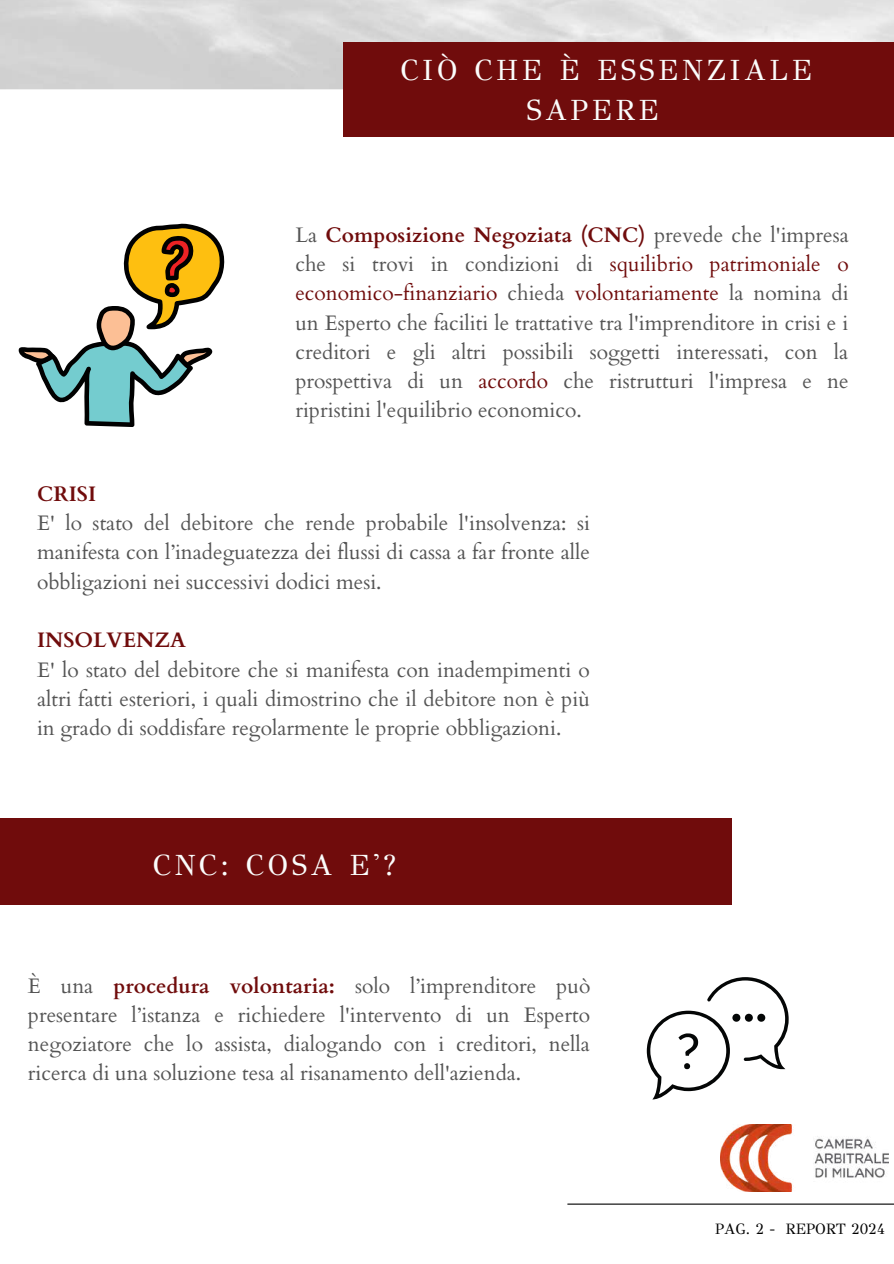
<style>
.page{position:relative;width:894px;height:1264px;background:#fff}
.page>*{position:absolute;margin:0;border:0;box-sizing:border-box;transform-origin:0 0}
.t1{font:29.25px/40.5px "GFS Didot";letter-spacing:.12em;color:#fbfdfc}
.t2{font:21px/29.2px "Cardo";color:#545454;text-align:justify}
.t3{font:700 21px "Cardo";color:#700c0c}
.t4{font:15px "GFS Didot";color:#000}
.s1{font-weight:700;color:#700c0c}
.s2{color:#700c0c}
</style>
<div class="page">
<hr style="left:567px;top:1203px;width:326px;height:1px;background:#000">
<img style="left:720px;top:1124px;width:168px;height:67px">
<div style="left:343px;top:42px;width:550px;height:95px;background:#700c0c"></div>
<svg style="left:18px;top:224px;width:207px;height:203px"></svg>
<div style="left:0;top:818px;width:731px;height:86px;background:#700c0c"></div>
<svg style="left:646px;top:977px;width:142px;height:122px"></svg>
<h1 class="t1" style="left:526px;top:50px;width:287px;text-indent:-126px">CIÒ CHE È ESSENZIALE<br>SAPERE</h1>
<p class="t2" style="left:295px;top:220px;width:554px">La <span class="s1">Composizione Negoziata (CNC)</span> prevede che l'impresa che si trovi in condizioni di <span class="s2">squilibrio patrimoniale o economico-finanziario</span> chieda <span class="s2">volontariamente</span> la nomina di un Esperto che faciliti le trattative tra l'imprenditore in crisi e i creditori e gli altri possibili soggetti interessati, con la prospettiva di un <span class="s2">accordo</span> che ristrutturi l'impresa e ne ripristini l'equilibrio economico.</p>
<p class="t3" style="left:37px;top:480px;width:61px">CRISI</p>
<p class="t2" style="left:37px;top:509px;width:554px">E' lo stato del debitore che rende probabile l'insolvenza: si manifesta con l’inadeguatezza dei flussi di cassa a far fronte alle obbligazioni nei successivi dodici mesi.</p>
<p class="t3" style="left:37px;top:626px;width:150px">INSOLVENZA</p>
<p class="t2" style="left:37px;top:655px;width:554px">E' lo stato del debitore che si manifesta con inadempimenti o altri fatti esteriori, i quali dimostrino che il debitore non è più in grado di soddisfare regolarmente le proprie obbligazioni.</p>
<h1 class="t1" style="left:153px;top:844px;width:245px">CNC: COSA E'?</h1>
<p class="t2" style="left:28px;top:971px;width:563px">È una <span class="s1">procedura volontaria:</span> solo l’imprenditore può presentare l’istanza e richiedere l'intervento di un Esperto negoziatore che lo assista, dialogando con i creditori, nella ricerca di una soluzione tesa al risanamento dell'azienda.</p>
<p class="t4" style="left:715px;top:1219px;width:171px">PAG. 2 - REPORT 2024</p>
</div>
